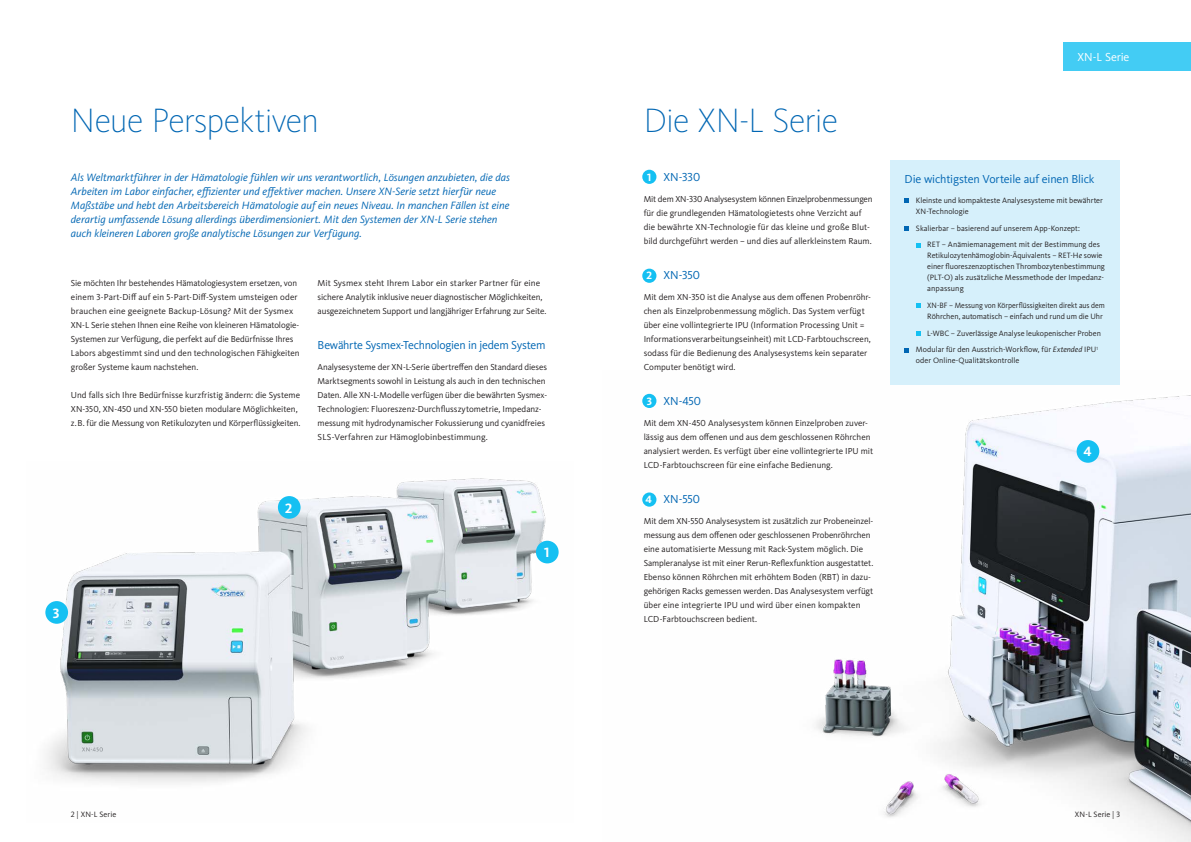
<style>
.page{position:relative;width:1191px;height:842px;background:#fff}
.page>*{position:absolute;margin:0;border:0;box-sizing:border-box;transform-origin:0 0}
.t1{font:200 35px "Kievit Pro";letter-spacing:-.025em;color:#0166b3}
.t2{font:700 14px "Kievit Pro";color:#fff}
.t3{font:12px "Kievit Pro";letter-spacing:-.015em;color:#0166b3}
.t4{font:12px "Kievit Pro";letter-spacing:-.01em;color:#fff}
.t5{font:italic 11px/14px "Kievit Pro";color:#0166b3}
.t6{font:700 11px "Kievit Pro";color:#fff}
.t7{font:9px/14px "Kievit Pro";letter-spacing:-.005em;color:#231f20}
.t8{font:8px/11px "Kievit Pro";color:#231f20}
.t9{font:8px/11px "Kievit Pro";color:#231f20;scale:.95 1}
.s1{font-style:italic}
</style>
<div class="page">
<img style="left:46px;top:478px;width:513px;height:305px">
<img style="left:642px;top:384px;width:549px;height:458px">
<div style="left:1063px;top:43px;width:128px;height:28px;background:#43ccf4"></div>
<div style="left:278px;top:496px;width:22px;height:23px;background:#15c0f2;border-radius:50%"></div>
<div style="left:45px;top:601px;width:23px;height:23px;background:#15c0f2;border-radius:50%"></div>
<div style="left:536px;top:541px;width:22px;height:22px;background:#15c0f2;border-radius:50%"></div>
<div style="left:642px;top:394px;width:14px;height:14px;background:#15c0f2;border-radius:50%"></div>
<div style="left:642px;top:269px;width:14px;height:14px;background:#15c0f2;border-radius:50%"></div>
<div style="left:642px;top:170px;width:14px;height:14px;background:#15c0f2;border-radius:50%"></div>
<div style="left:642px;top:492px;width:14px;height:15px;background:#15c0f2;border-radius:50%"></div>
<div style="left:1076px;top:440px;width:23px;height:23px;background:#15c0f2;border-radius:50%"></div>
<div style="left:890px;top:160px;width:230px;height:224px;background:#d6f0fb"></div>
<svg style="left:904px;top:199px;width:5px;height:4px"></svg>
<svg style="left:904px;top:226px;width:5px;height:5px"></svg>
<svg style="left:916px;top:243px;width:4px;height:4px"></svg>
<svg style="left:916px;top:304px;width:4px;height:4px"></svg>
<svg style="left:916px;top:331px;width:4px;height:5px"></svg>
<svg style="left:904px;top:348px;width:5px;height:4px"></svg>
<h1 class="t1" style="left:71px;top:100px;width:250px">Neue Perspektiven</h1>
<p class="t5" style="left:71px;top:170px;width:440px">Als Weltmarktführer in der Hämatologie fühlen wir uns verantwortlich, Lösungen anzubieten, die das Arbeiten im Labor einfacher, effizienter und effektiver machen. Unsere XN-Serie setzt hierfür neue Maßstäbe und hebt den Arbeitsbereich Hämatologie auf ein neues Niveau. In manchen Fällen ist eine derartig umfassende Lösung allerdings überdimensioniert. Mit den Systemen der XN-L Serie stehen auch kleineren Laboren große analytische Lösungen zur Verfügung.</p>
<p class="t7" style="left:71px;top:276px;width:230px">Sie möchten Ihr bestehendes Hämatologiesystem ersetzen, von einem 3-Part-Diff auf ein 5-Part-Diff-System umsteigen oder brauchen eine geeignete Backup-Lösung? Mit der Sysmex XN-L Serie stehen Ihnen eine Reihe von kleineren Hämatologie-Systemen zur Verfügung, die perfekt auf die Bedürfnisse Ihres Labors abgestimmt sind und den technologischen Fähigkeiten großer Systeme kaum nachstehen.</p>
<p class="t7" style="left:71px;top:388px;width:231px">Und falls sich Ihre Bedürfnisse kurzfristig ändern: die Systeme<br>XN-350, XN-450 und XN-550 bieten modulare Möglichkeiten, z.B. für die Messung von Retikulozyten und Körperflüssigkeiten.</p>
<p class="t7" style="left:317px;top:276px;width:230px">Mit Sysmex steht Ihrem Labor ein starker Partner für eine sichere Analytik inklusive neuer diagnostischer Möglichkeiten, ausgezeichnetem Support und langjähriger Erfahrung zur Seite.</p>
<h3 class="t3" style="left:317px;top:338px;width:229px">Bewährte Sysmex-Technologien in jedem System</h3>
<p class="t7" style="left:317px;top:360px;width:231px">Analysesysteme der XN-L-Serie übertreffen den Standard dieses Marktsegments sowohl in Leistung als auch in den technischen Daten. Alle XN-L-Modelle verfügen über die bewährten Sysmex-Technologien: Fluoreszenz-Durchflusszytometrie, Impedanz&shy;messung mit hydrodynamischer Fokussierung und cyanidfreies SLS-Verfahren zur Hämoglobinbestimmung.</p>
<h2 class="t2" style="left:53px;top:605px;width:8px">3</h2>
<h2 class="t2" style="left:285px;top:500px;width:9px">2</h2>
<h2 class="t2" style="left:544px;top:544px;width:7px">1</h2>
<p class="t8" style="left:71px;top:809px;width:47px">2 | XN-L Serie</p>
<h1 class="t1" style="left:643px;top:100px;width:196px">Die XN-L Serie</h1>
<h3 class="t3" style="left:663px;top:170px;width:38px">XN-330</h3>
<p class="t7" style="left:643px;top:192px;width:230px">Mit dem XN-330 Analysesystem können Einzelprobenmessungen für die grundlegenden Hämatologietests ohne Verzicht auf die bewährte XN-Technologie für das kleine und große Blut&shy;bild durchgeführt werden – und dies auf allerkleinstem Raum.</p>
<h3 class="t3" style="left:663px;top:268px;width:38px">XN-350</h3>
<p class="t7" style="left:643px;top:290px;width:229px">Mit dem XN-350 ist die Analyse aus dem offenen Probenröhr&shy;chen als Einzelprobenmessung möglich. Das System verfügt über eine vollintegrierte IPU (Information Processing Unit = Informationsverarbeitungseinheit) mit LCD-Farbtouchscreen, sodass für die Bedienung des Analysesystems kein separater Computer benötigt wird.</p>
<h3 class="t3" style="left:663px;top:394px;width:39px">XN-450</h3>
<p class="t7" style="left:643px;top:416px;width:231px">Mit dem XN-450 Analysesystem können Einzelproben zuver&shy;lässig aus dem offenen und aus dem geschlossenen Röhrchen analysiert werden. Es verfügt über eine vollintegrierte IPU mit LCD-Farbtouchscreen für eine einfache Bedienung.</p>
<h3 class="t3" style="left:663px;top:492px;width:38px">XN-550</h3>
<p class="t7" style="left:643px;top:514px;width:231px">Mit dem XN-550 Analysesystem ist zusätzlich zur Probeneinzel&shy;messung aus dem offenen oder geschlossenen Probenröhrchen eine automatisierte Messung mit Rack-System möglich. Die Sampleranalyse ist mit einer Rerun-Reflexfunktion ausgestattet.<br>Ebenso können Röhrchen mit erhöhtem Boden (RBT) in dazu&shy;gehörigen Racks gemessen werden. Das Analysesystem verfügt über eine integrierte IPU und wird über einen kompakten LCD-Farbtouchscreen bedient.</p>
<p class="t6" style="left:647px;top:170px;width:6px">1</p>
<p class="t6" style="left:646px;top:269px;width:7px">2</p>
<p class="t6" style="left:647px;top:395px;width:7px">3</p>
<p class="t6" style="left:645px;top:493px;width:8px">4</p>
<h3 class="t4" style="left:1077px;top:50px;width:53px">XN-L Serie</h3>
<h3 class="t3" style="left:904px;top:172px;width:191px">Die wichtigsten Vorteile auf einen Blick</h3>
<p class="t8" style="left:916px;top:195px;width:188px">Kleinste und kompakteste Analysesysteme mit bewährter<br>XN-Technologie</p>
<p class="t8" style="left:927px;top:219px;width:174px;line-height:16.7px;text-indent:-11px">Skalierbar – basierend auf unserem App-Konzept:<br>RET – Anämiemanagement mit der Bestimmung des</p>
<p class="t8" style="left:927px;top:250px;width:179px">Retikulozytenhämoglobin-Äquivalents – RET-H<span class="s1">e</span> sowie einer fluoreszenzoptischen Thrombozytenbestimmung (PLT-O) als zusätzliche Messmethode der Impedanz&shy;anpassung</p>
<p class="t9" style="left:927px;top:300px;width:188px">XN-BF – Messung von Körperflüssigkeiten direkt aus dem<br>Röhrchen, automatisch – einfach und rund um die Uhr</p>
<p class="t8" style="left:916px;top:324px;width:186px;line-height:16.7px;text-indent:11px">L-WBC – Zuverlässige Analyse leukopenischer Proben<br>Modular für den Ausstrich-Workflow, für <span class="s1">Extended</span> IPU<sup>1</sup></p>
<p class="t8" style="left:916px;top:355px;width:105px">oder Online-Qualitätskontrolle</p>
<h2 class="t2" style="left:1083px;top:443px;width:10px">4</h2>
<p class="t8" style="left:1075px;top:809px;width:47px">XN-L Serie | 3</p>
</div>
